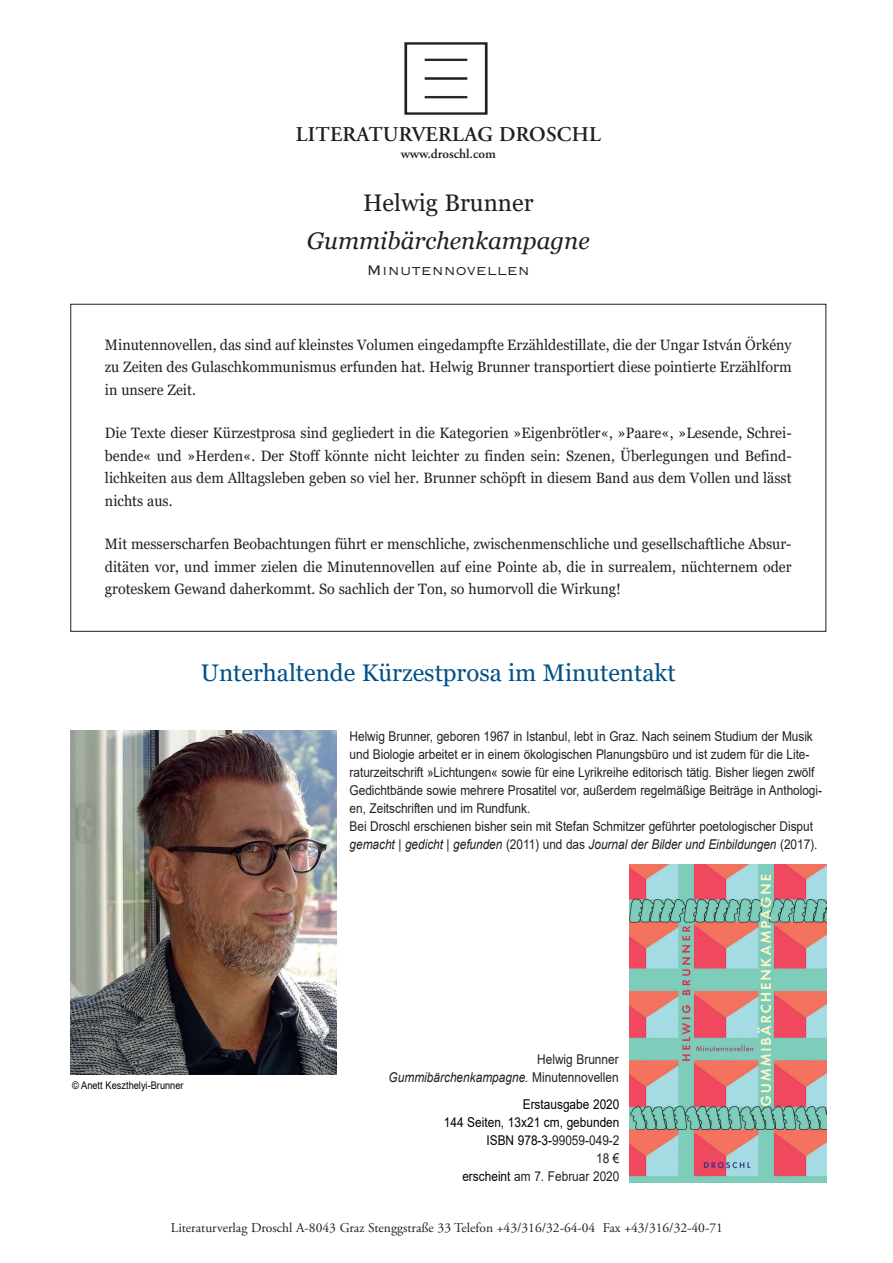
<style>
.page{position:relative;width:893px;height:1263px;background:#fff}
.page>*{position:absolute;margin:0;border:0;box-sizing:border-box;transform-origin:0 0}
.t1{font:24px "Georgia";color:#005187}
.t2{font:italic 24px "Georgia";color:#231f20}
.t3{font:24px "Georgia";color:#231f20}
.t4{font:600 21px "Adobe Garamond Pro";letter-spacing:.015em;color:#231f20}
.t5{font:18px "Copperplate Thirty Two BC";color:#231f20}
.t6{font:15px/22.5px "Georgia";color:#231f20;text-align:justify;scale:.95 1}
.t7{font:13.5px/18px "Arial";letter-spacing:-.005em;color:#231f20;scale:.88 1}
.t8{font:13.5px/18px "Arial";color:#000;text-align:right;scale:.88 1}
.t9{font:13.5px "Adobe Garamond Pro";color:#231f20}
.t10{font:600 13.5px "Adobe Garamond Pro";color:#231f20}
.t11{font:10.5px "Arial";color:#000;scale:.88 1}
.s1{font-style:italic}
.s2{color:#231f20}
</style>
<div class="page">
<img style="left:404px;top:42px;width:84px;height:73px">
<img style="left:71px;top:730px;width:265px;height:344px">
<img style="left:629px;top:864px;width:197px;height:318px">
<h2 class="t4" style="left:296px;top:122px;width:307px">LITERATURVERLAG DROSCHL</h2>
<p class="t10" style="left:401px;top:146px;width:97px">www.droschl.com</p>
<h1 class="t3" style="left:363px;top:189px;width:172px">Helwig Brunner</h1>
<h1 class="t2" style="left:307px;top:225px;width:284px">Gummibärchenkampagne</h1>
<p class="t5" style="left:367px;top:261px;width:165px">Minutennovellen</p>
<p class="t6" style="left:105px;top:334px;width:724px">Minutennovellen, das sind auf kleinstes Volumen eingedampfte Erzähldestillate, die der Ungar István Örkény zu Zeiten des Gulaschkommunismus erfunden hat. Helwig Brunner transportiert diese pointierte Erzählform in unsere Zeit.</p>
<p class="t6" style="left:105px;top:422px;width:724px">Die Texte dieser Kürzestprosa sind gegliedert in die Kategorien »Eigenbrötler«, »Paare«, »Lesende, Schrei&shy;bende« und »Herden«. Der Stoff könnte nicht leichter zu finden sein: Szenen, Überlegungen und Befind&shy;lichkeiten aus dem Alltagsleben geben so viel her. Brunner schöpft in diesem Band aus dem Vollen und lässt nichts aus.</p>
<p class="t6" style="left:105px;top:533px;width:724px">Mit messerscharfen Beobachtungen führt er menschliche, zwischenmenschliche und gesellschaftliche Absur&shy;ditäten vor, und immer zielen die Minutennovellen auf eine Pointe ab, die in surrealem, nüchternem oder groteskem Gewand daherkommt. So sachlich der Ton, so humorvoll die Wirkung!</p>
<h1 class="t1" style="left:201px;top:658px;width:476px">Unterhaltende Kürzestprosa im Minutentakt</h1>
<p class="t11" style="left:72px;top:1078px;width:128px">© Anett Keszthelyi-Brunner</p>
<p class="t7" style="left:350px;top:728px;width:538px">Helwig Brunner, geboren 1967 in Istanbul, lebt in Graz. Nach seinem Studium der Musik und Biologie arbeitet er in einem ökologischen Planungsbüro und ist zudem für die Lite&shy;raturzeitschrift »Lichtungen« sowie für eine Lyrikreihe editorisch tätig. Bisher liegen zwölf Gedichtbände sowie mehrere Prosatitel vor, außerdem regelmäßige Beiträge in Anthologi&shy;en, Zeitschriften und im Rundfunk.<br>Bei Droschl erschienen bisher sein mit Stefan Schmitzer geführter poetologischer Disput <span class="s1">gemacht | gedicht | gefunden</span> (2011) und das <span class="s1">Journal der Bilder und Einbildungen</span> (2017).</p>
<p class="t7" style="left:389px;top:1050px;width:263px;text-align:right">Helwig Brunner<br><span class="s1">Gummibärchenkampagne.</span> Minutennovellen</p>
<p class="t8" style="left:444px;top:1095px;width:201px">Erstausgabe 2020<br>144 Seiten, 13x21 cm, gebunden<br>ISBN 978-3-<span class="s2">99059-049-2<br>18 €<br></span>erscheint <span class="s2">am 7. Februar 2020</span></p>
<p class="t9" style="left:171px;top:1220px;width:553px">Literaturverlag Droschl A-8043 Graz Stenggstraße 33 Telefon +43/316/32-64-04 Fax +43/316/32-40-71</p>
</div>
